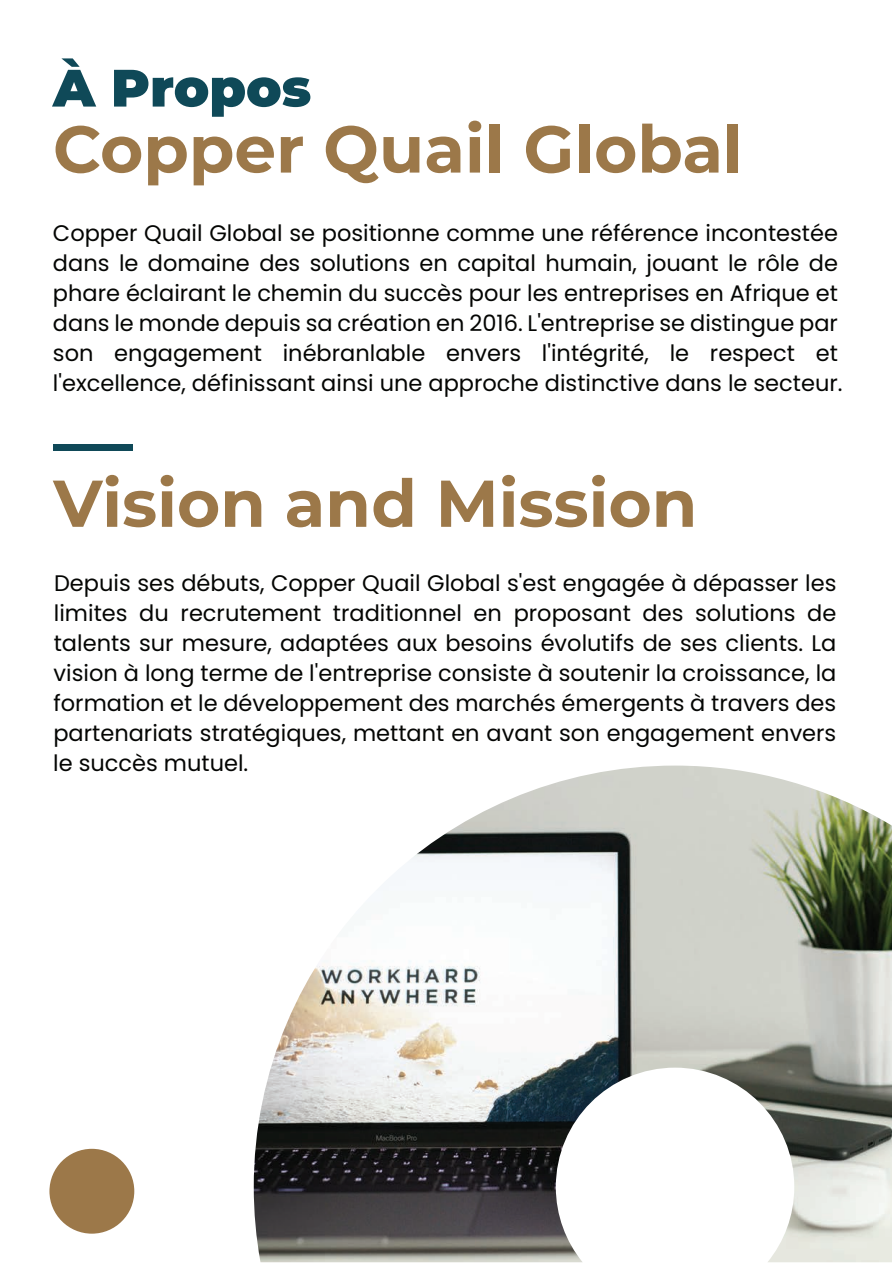
<style>
.page{position:relative;width:893px;height:1263px;background:#fff}
.page>*{position:absolute;margin:0;border:0;box-sizing:border-box;transform-origin:0 0}
.t1{font:700 66px "Montserrat";color:#9c7849}
.t2{font:900 52.5px "Montserrat";color:#0f4958}
.t3{font:22.5px/30px "Poppins";color:#040503}
</style>
<div class="page">
<img style="left:254px;top:765px;width:638px;height:497px">
<div style="left:49px;top:1149px;width:85px;height:85px;background:#9c7849;border-radius:50%"></div>
<div style="left:53px;top:444px;width:80px;height:7px;background:#0f4958"></div>
<h2 class="t2" style="left:53px;top:49px;width:260px">À Propos</h2>
<h1 class="t1" style="left:53px;top:102px;width:691px">Copper Quail Global</h1>
<p class="t3" style="left:53px;top:218px;width:791px">Copper Quail Global se positionne comme une référence incontestée dans le domaine des solutions en capital humain, jouant le rôle de phare éclairant le chemin du succès pour les entreprises en Afrique et dans le monde depuis sa création en 2016. L'entreprise se distingue par son engagement inébranlable envers l'intégrité, le respect et l'excellence, définissant ainsi une approche distinctive dans le secteur.</p>
<h1 class="t1" style="left:53px;top:456px;width:645px">Vision and Mission</h1>
<p class="t3" style="left:53px;top:568px;width:785px;text-align:justify">Depuis ses débuts, Copper Quail Global s'est engagée à dépasser les limites du recrutement traditionnel en proposant des solutions de talents sur mesure, adaptées aux besoins évolutifs de ses clients. La vision à long terme de l'entreprise consiste à soutenir la croissance, la formation et le développement des marchés émergents à travers des partenariats stratégiques, mettant en avant son engagement envers le succès mutuel.</p>
</div>
